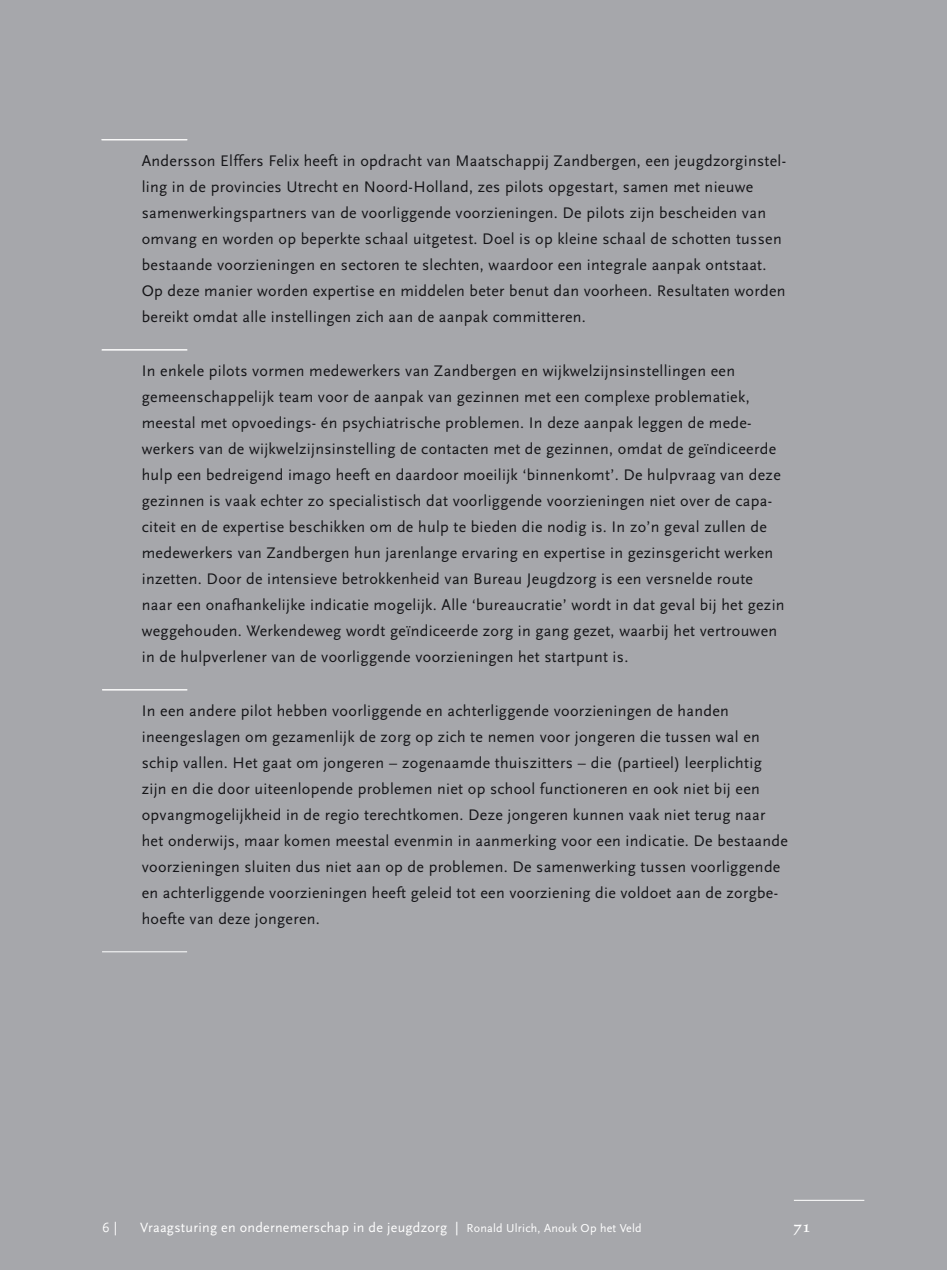
<style>
.page{position:relative;width:947px;height:1270px;background:#a6a7ab}
.page>*{position:absolute;margin:0;border:0;box-sizing:border-box;transform-origin:0 0}
.pag_cijfer{font:18.6px "Trinite No 2 Med Wid Exp";color:#fff}
.txt_Intro{font:16px/26px "Scala Sans";letter-spacing:.02em;color:#151518}
.Sprknd-_titel_artikel{font:14px "Scala Sans";letter-spacing:.02em;color:#fff}
.s1{font-size:12px}
</style>
<div class="page">
<hr style="left:102px;top:951px;width:85px;height:1px;background:#fff">
<hr style="left:794px;top:1200px;width:70px;height:1px;background:#fff">
<hr style="left:101px;top:139px;width:86px;height:1px;background:#fff">
<hr style="left:102px;top:349px;width:85px;height:1px;background:#fff">
<hr style="left:102px;top:689px;width:85px;height:1px;background:#fff">
<p class="txt_Intro" style="left:142px;top:148px;width:646px">Andersson Elffers Felix heeft in opdracht van Maatschappij Zandbergen, een jeugdzorginstel&shy;ling in de provincies Utrecht en Noord-Holland, zes pilots opgestart, samen met nieuwe samenwerkingspartners van de voorliggende voorzieningen. De pilots zijn bescheiden van omvang en worden op beperkte schaal uitgetest. Doel is op kleine schaal de schotten tussen bestaande voorzieningen en sectoren te slechten, waardoor een integrale aanpak ontstaat.<br>Op deze manier worden expertise en middelen beter benut dan voorheen. Resultaten worden bereikt omdat alle instellingen zich aan de aanpak committeren.</p>
<p class="txt_Intro" style="left:142px;top:358px;width:644px">In enkele pilots vormen medewerkers van Zandbergen en wijkwelzijnsinstellingen een gemeenschappelijk team voor de aanpak van gezinnen met een complexe problematiek, meestal met opvoedings- én psychiatrische problemen. In deze aanpak leggen de mede&shy;werkers van de wijkwelzijnsinstelling de contacten met de gezinnen, omdat de geïndiceerde hulp een bedreigend imago heeft en daardoor moeilijk ‘binnenkomt’. De hulpvraag van deze gezinnen is vaak echter zo specialistisch dat voorliggende voorzieningen niet over de capa&shy;citeit en de expertise beschikken om de hulp te bieden die nodig is. In zo’n geval zullen de medewerkers van Zandbergen hun jarenlange ervaring en expertise in gezinsgericht werken inzetten. Door de intensieve betrokkenheid van Bureau Jeugdzorg is een versnelde route naar een onafhankelijke indicatie mogelijk. Alle ‘bureaucratie’ wordt in dat geval bij het gezin weggehouden. Werkendeweg wordt geïndiceerde zorg in gang gezet, waarbij het vertrouwen in de hulpverlener van de voorliggende voorzieningen het startpunt is.</p>
<p class="txt_Intro" style="left:142px;top:698px;width:648px">In een andere pilot hebben voorliggende en achterliggende voorzieningen de handen ineengeslagen om gezamenlijk de zorg op zich te nemen voor jongeren die tussen wal en schip vallen. Het gaat om jongeren – zogenaamde thuiszitters – die (partieel) leerplichtig zijn en die door uiteenlopende problemen niet op school functioneren en ook niet bij een opvangmogelijkheid in de regio terechtkomen. Deze jongeren kunnen vaak niet terug naar het onderwijs, maar komen meestal evenmin in aanmerking voor een indicatie. De bestaande voorzieningen sluiten dus niet aan op de problemen. De samenwerking tussen voorliggende en achterliggende voorzieningen heeft geleid tot een voorziening die voldoet aan de zorgbe&shy;hoefte van deze jongeren.</p>
<p class="Sprknd-_titel_artikel" style="left:102px;top:1220px;width:17px">6 |</p>
<p class="Sprknd-_titel_artikel" style="left:140px;top:1220px;width:503px">Vraagsturing en ondernemerschap in de jeugdzorg | <span class="s1">Ronald Ulrich, Anouk Op het Veld</span></p>
<p class="pag_cijfer" style="left:794px;top:1218px;width:18px">71</p>
</div>
